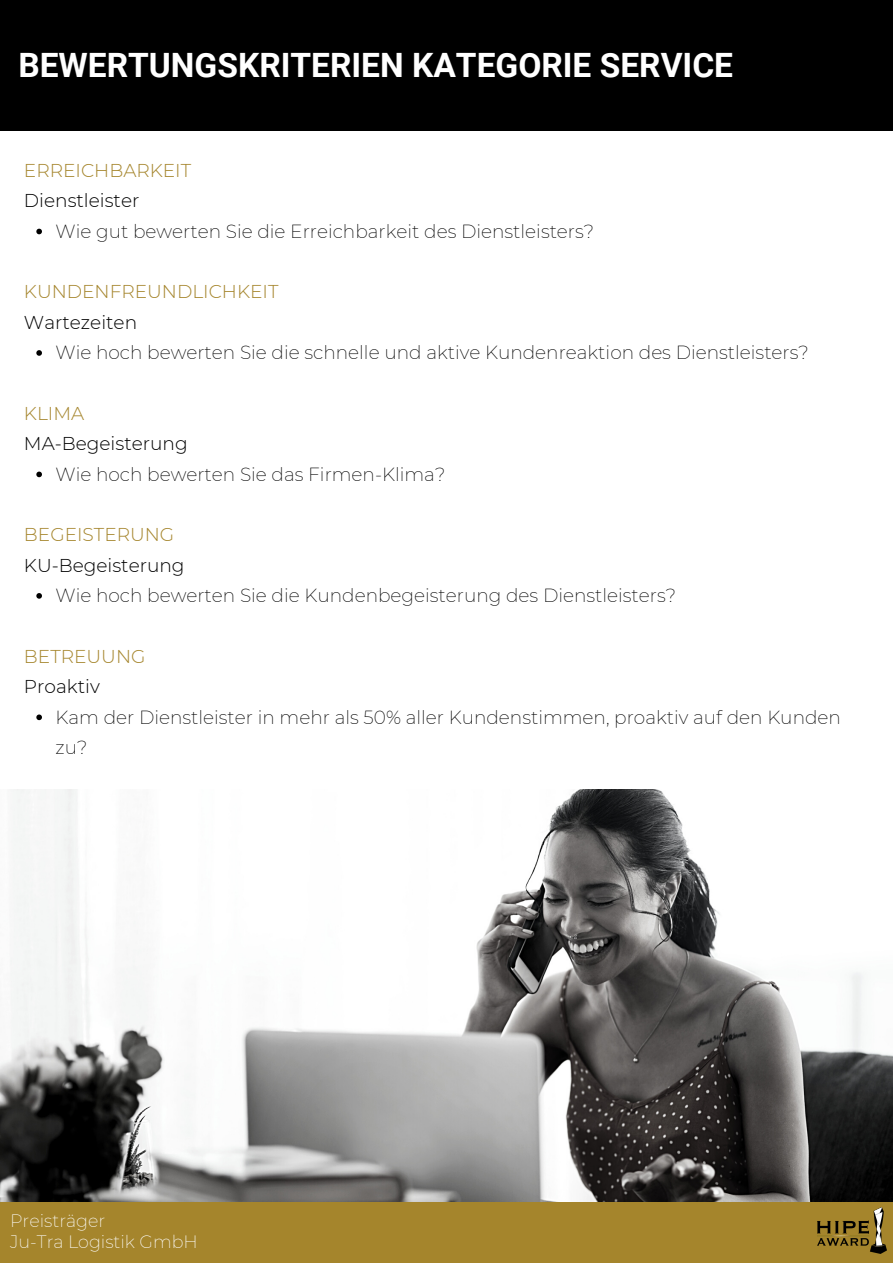
<style>
.page{position:relative;width:893px;height:1264px;background:#fff}
.page>*{position:absolute;margin:0;border:0;box-sizing:border-box;transform-origin:0 0}
.t1{font:700 33.45px "Roboto";color:#fff}
.t2{font:200 18.6px/30.3px "Montserrat";color:#000}
.t3{font:300 18.6px "Montserrat";color:#000}
.t4{font:300 18.6px "Montserrat";color:#a5852c}
.t5{font:200 17.55px "Montserrat";color:#fff}
</style>
<div class="page">
<svg style="left:36px;top:229px;width:6px;height:5px"></svg>
<svg style="left:36px;top:350px;width:6px;height:6px"></svg>
<svg style="left:36px;top:471px;width:6px;height:6px"></svg>
<svg style="left:36px;top:593px;width:6px;height:5px"></svg>
<svg style="left:36px;top:714px;width:6px;height:6px"></svg>
<div style="left:0;top:1201px;width:892px;height:61px;background:#a5852c"></div>
<img style="left:817px;top:1207px;width:69px;height:46px">
<div style="left:0;top:0;width:892px;height:131px;background:#000"></div>
<img style="left:0;top:790px;width:892px;height:411px">
<p class="t1" style="left:18px;top:46px;width:716px">BEWERTUNGSKRITERIEN KATEGORIE SERVICE</p>
<p class="t4" style="left:24px;top:159px;width:169px">ERREICHBARKEIT</p>
<p class="t3" style="left:24px;top:189px;width:117px">Dienstleister</p>
<p class="t2" style="left:56px;top:216px;width:540px">Wie gut bewerten Sie die Erreichbarkeit des Dienstleisters?</p>
<p class="t4" style="left:24px;top:280px;width:256px">KUNDENFREUNDLICHKEIT</p>
<p class="t3" style="left:24px;top:311px;width:115px">Wartezeiten</p>
<p class="t2" style="left:56px;top:337px;width:754px">Wie hoch bewerten Sie die schnelle und aktive Kundenreaktion des Dienstleisters?</p>
<p class="t4" style="left:24px;top:402px;width:62px">KLIMA</p>
<p class="t3" style="left:24px;top:432px;width:165px">MA-Begeisterung</p>
<p class="t2" style="left:56px;top:459px;width:391px">Wie hoch bewerten Sie das Firmen-Klima?</p>
<p class="t4" style="left:24px;top:523px;width:152px">BEGEISTERUNG</p>
<p class="t3" style="left:24px;top:553px;width:162px">KU-Begeisterung</p>
<p class="t2" style="left:56px;top:580px;width:622px">Wie hoch bewerten Sie die Kundenbegeisterung des Dienstleisters?</p>
<p class="t4" style="left:24px;top:644px;width:123px">BETREUUNG</p>
<p class="t3" style="left:24px;top:675px;width:77px">Proaktiv</p>
<p class="t2" style="left:56px;top:701px;width:786px">Kam der Dienstleister in mehr als 50% aller Kundenstimmen, proaktiv auf den Kunden zu?</p>
<p class="t5" style="left:10px;top:1209px;width:97px">Preisträger</p>
<p class="t5" style="left:10px;top:1231px;width:189px">Ju-Tra Logistik GmbH</p>
</div>
